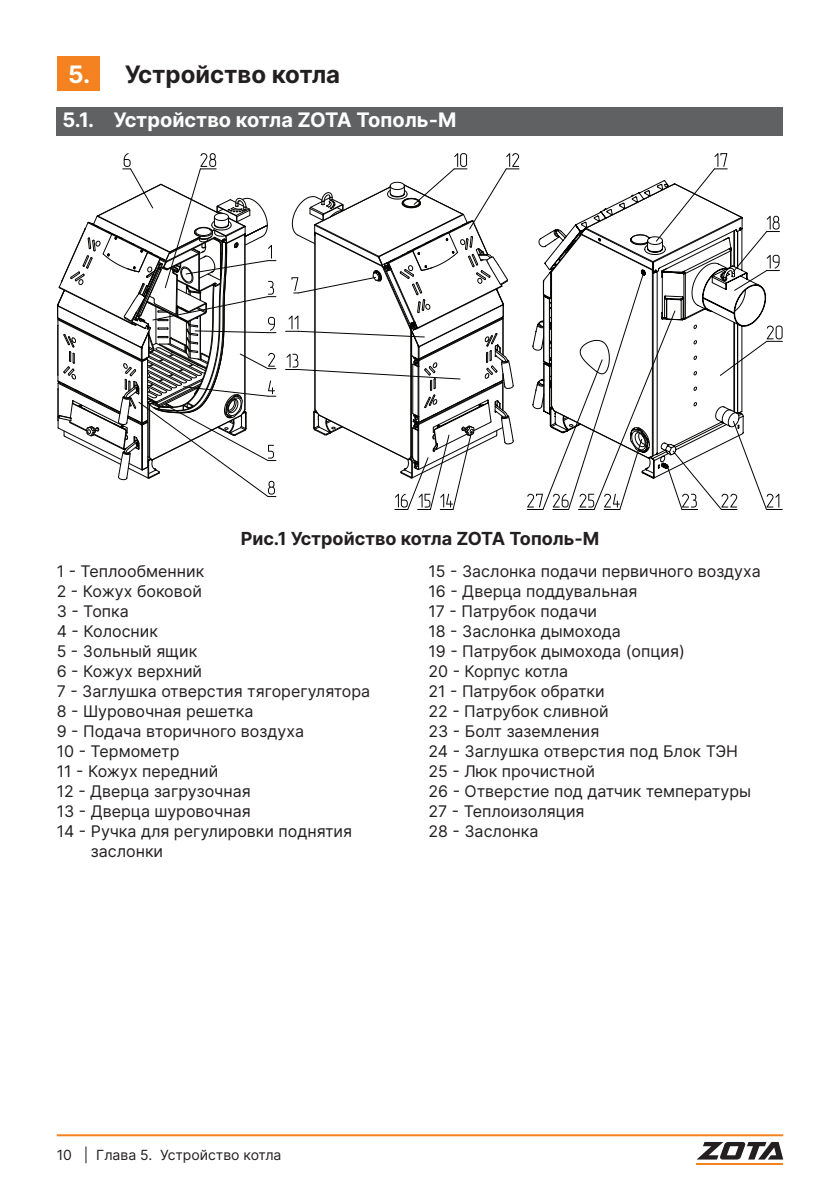
<style>
.page{position:relative;width:840px;height:1191px;background:#fff}
.page>*{position:absolute;margin:0;border:0;box-sizing:border-box;transform-origin:0 0}
.t1{font:700 24px "Inter";color:#231f20}
.t2{font:700 20px "Inter";color:#fff}
.t3{font:700 18px "Inter";color:#231f20}
.t4{font:16px/20px "Inter";color:#231f20}
.t5{font:14px "Inter";color:#231f20}
.s1{color:#fff}
</style>
<div class="page">
<hr style="left:57px;top:1134px;width:725px;height:2px;background:#f58220">
<svg style="left:697px;top:1142px;width:85px;height:17px"></svg>
<hr style="left:696px;top:1163px;width:86px;height:1px;background:#f58220">
<div style="left:57px;top:57px;width:42px;height:34px;background:#f58220"></div>
<div style="left:57px;top:108px;width:725px;height:28px;background:#5f6162"></div>
<svg style="left:57px;top:153px;width:219px;height:344px"></svg>
<svg style="left:285px;top:153px;width:234px;height:357px"></svg>
<svg style="left:527px;top:153px;width:255px;height:357px"></svg>
<h1 class="t1" style="left:68px;top:57px;width:273px"><span class="s1">5.</span> Устройство котла</h1>
<p class="t2" style="left:62px;top:105px;width:395px">5.1. Устройство котла ZOTA Тополь-М</p>
<p class="t3" style="left:240px;top:525px;width:360px">Рис.1 Устройство котла ZOTA Тополь-М</p>
<p class="t4" style="left:57px;top:561px;width:149px">1 - Теплообменник</p>
<p class="t4" style="left:57px;top:581px;width:147px">2 - Кожух боковой</p>
<p class="t4" style="left:57px;top:601px;width:74px">3 - Топка</p>
<p class="t4" style="left:57px;top:621px;width:103px">4 - Колосник</p>
<p class="t4" style="left:57px;top:641px;width:142px">5 - Зольный ящик</p>
<p class="t4" style="left:57px;top:661px;width:147px">6 - Кожух верхний</p>
<p class="t4" style="left:57px;top:681px;width:315px">7 - Заглушка отверстия тягорегулятора</p>
<p class="t4" style="left:57px;top:701px;width:198px">8 - Шуровочная решетка</p>
<p class="t4" style="left:57px;top:721px;width:249px">9 - Подача вторичного воздуха</p>
<p class="t4" style="left:57px;top:741px;width:124px">10 - Термометр</p>
<p class="t4" style="left:57px;top:761px;width:163px">11 - Кожух передний</p>
<p class="t4" style="left:57px;top:781px;width:195px">12 - Дверца загрузочная</p>
<p class="t4" style="left:57px;top:801px;width:195px">13 - Дверца шуровочная</p>
<p class="t4" style="left:57px;top:821px;width:297px">14 - Ручка для регулировки поднятия</p>
<p class="t4" style="left:91px;top:841px;width:74px">заслонки</p>
<p class="t4" style="left:428px;top:561px;width:334px">15 - Заслонка подачи первичного воздуха<br>16 - Дверца поддувальная<br>17 - Патрубок подачи<br>18 - Заслонка дымохода<br>19 - Патрубок дымохода (опция)<br>20 - Корпус котла<br>21 - Патрубок обратки<br>22 - Патрубок сливной<br>23 - Болт заземления<br>24 - Заглушка отверстия под Блок ТЭН<br>25 - Люк прочистной<br>26 - Отверстие под датчик температуры<br>27 - Теплоизоляция<br>28 - Заслонка</p>
<p class="t5" style="left:57px;top:1144px;width:226px">10 | Глава 5. Устройство котла</p>
</div>
